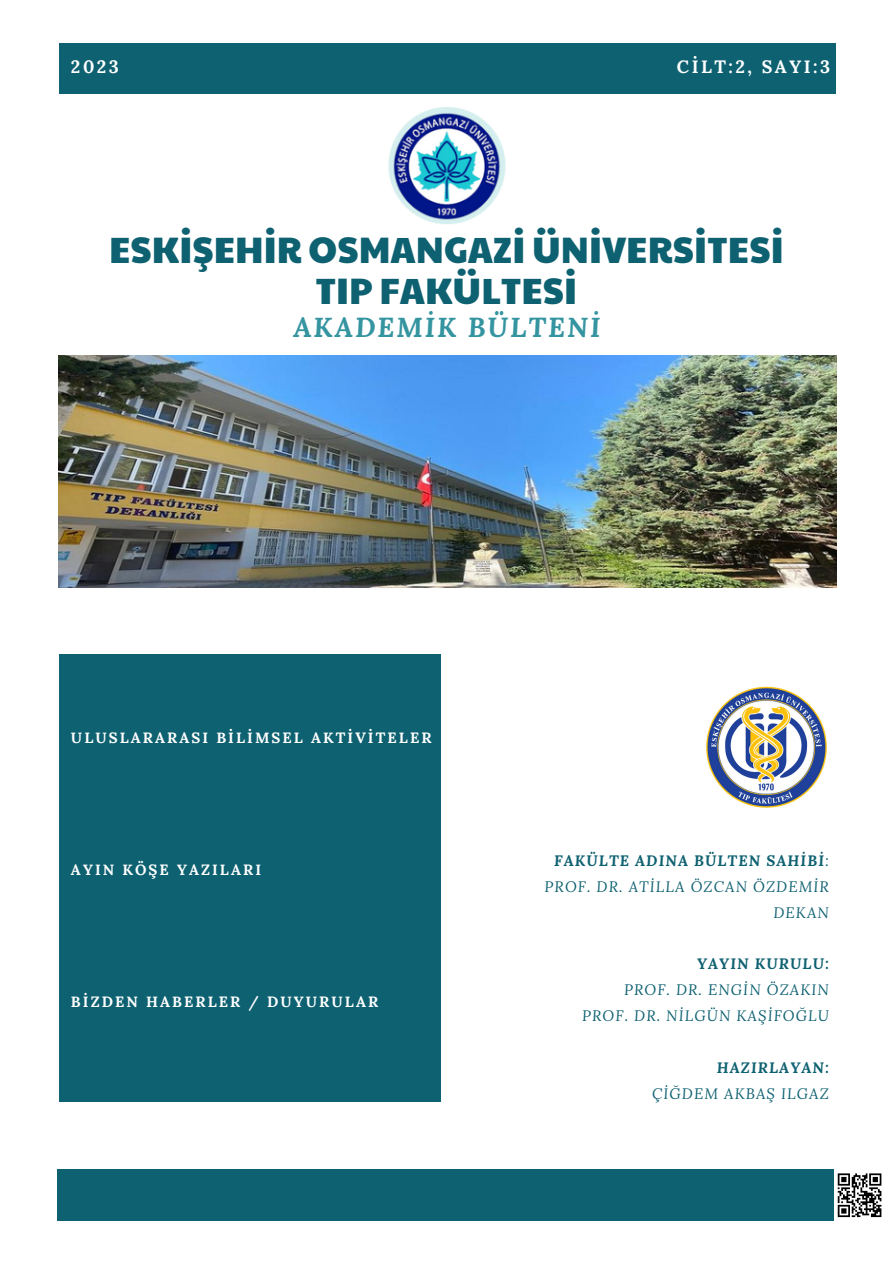
<style>
.page{position:relative;width:893px;height:1264px;background:#fff}
.page>*{position:absolute;margin:0;border:0;box-sizing:border-box;transform-origin:0 0}
.t1{font:36px "Paytone One";color:#0e6171}
.t2{font:italic 700 27.3px "Lora";letter-spacing:.07em;color:#3494a0}
.t3{font:700 17.85px "Lora";letter-spacing:.14em;color:#fff}
.t4{font:italic 15px "Lora";letter-spacing:.07em;color:#0e6171}
.t5{font:italic 700 15px "Lora";letter-spacing:.07em;color:#0e6171}
.t6{font:700 14.85px "Lora";letter-spacing:.14em;color:#fff}
.s1{font-weight:400}
</style>
<div class="page">
<div style="left:59px;top:43px;width:776px;height:51px;background:#0e6171"></div>
<div style="left:59px;top:655px;width:381px;height:446px;background:#0e6171"></div>
<img style="left:388px;top:107px;width:118px;height:117px">
<img style="left:59px;top:355px;width:777px;height:232px">
<div style="left:57px;top:1169px;width:777px;height:51px;background:#0e6171"></div>
<img style="left:706px;top:686px;width:121px;height:122px">
<svg style="left:837px;top:1173px;width:45px;height:45px"></svg>
<svg style="left:837px;top:1173px;width:44px;height:43px"></svg>
<p class="t3" style="left:71px;top:55px;width:49px">2023</p>
<p class="t3" style="left:676px;top:55px;width:155px">CİLT:2, SAYI:3</p>
<p class="t1" style="left:109px;top:223px;width:676px">ESKİŞEHİR OSMANGAZİ ÜNİVERSİTESİ</p>
<p class="t1" style="left:315px;top:264px;width:263px">TIP FAKÜLTESİ</p>
<p class="t2" style="left:293px;top:309px;width:309px">AKADEMİK BÜLTENİ</p>
<p class="t6" style="left:71px;top:728px;width:362px">ULUSLARARASI BİLİMSEL AKTİVİTELER</p>
<p class="t6" style="left:71px;top:860px;width:192px">AYIN KÖŞE YAZILARI</p>
<p class="t6" style="left:71px;top:992px;width:309px">BİZDEN HABERLER / DUYURULAR</p>
<p class="t5" style="left:554px;top:850px;width:276px">FAKÜLTE ADINA BÜLTEN SAHİBİ<span class="s1">:</span></p>
<p class="t4" style="left:544px;top:876px;width:286px">PROF. DR. ATİLLA ÖZCAN ÖZDEMİR</p>
<p class="t4" style="left:773px;top:902px;width:57px">DEKAN</p>
<p class="t5" style="left:697px;top:953px;width:133px">YAYIN KURULU:</p>
<p class="t4" style="left:624px;top:979px;width:206px">PROF. DR. ENGİN ÖZAKIN</p>
<p class="t4" style="left:582px;top:1005px;width:248px">PROF. DR. NİLGÜN KAŞİFOĞLU</p>
<p class="t5" style="left:716px;top:1057px;width:114px">HAZIRLAYAN:</p>
<p class="t4" style="left:652px;top:1083px;width:178px">ÇİĞDEM AKBAŞ ILGAZ</p>
</div>
